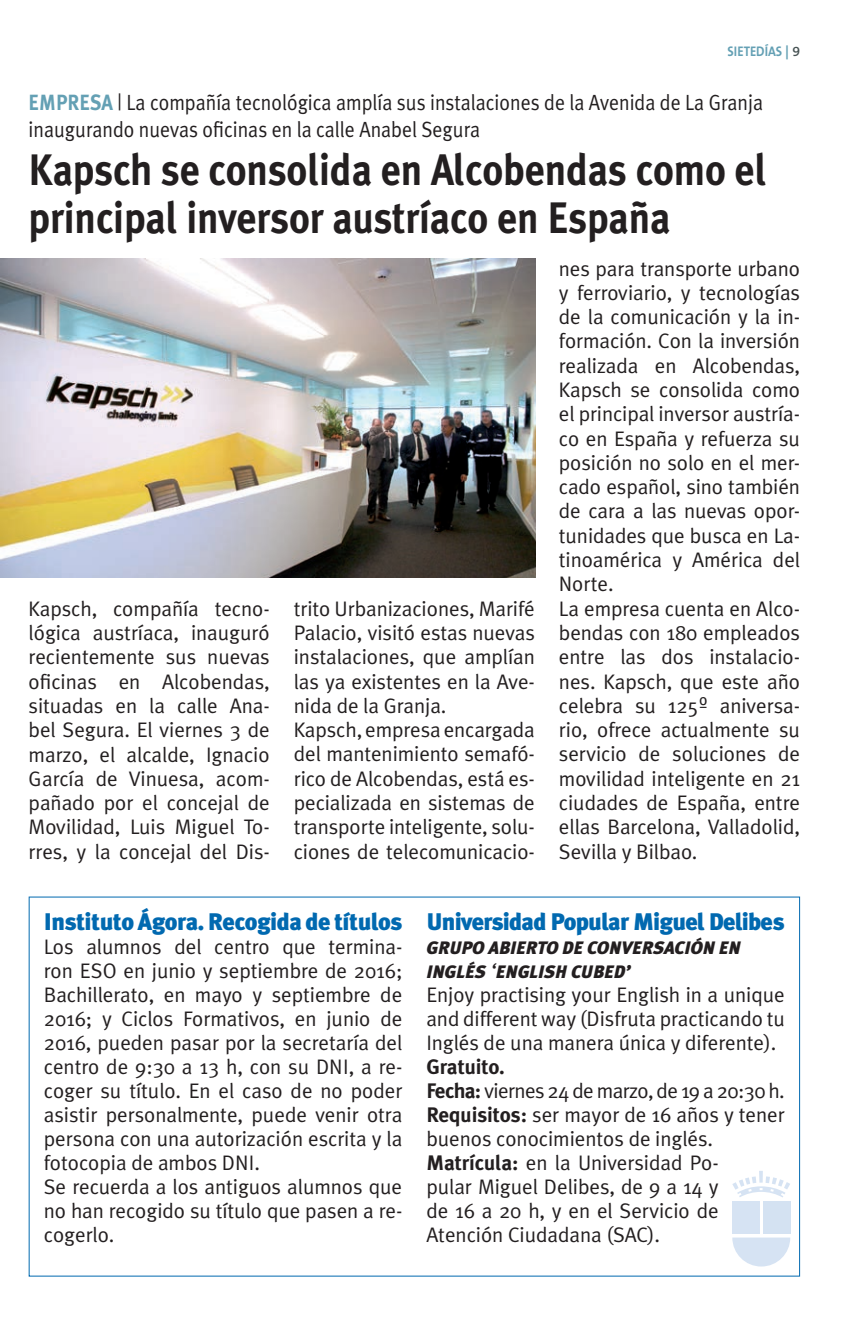
<style>
.page{position:relative;width:845px;height:1321px;background:#fff}
.page>*{position:absolute;margin:0;border:0;box-sizing:border-box;transform-origin:0 0}
.t1{font:700 44px/48px "Meta Plus";letter-spacing:-.005em;color:#231f20;scale:.9 1}
.t2{font:900 24px "Meta Plus";letter-spacing:-.025em;color:#0169b0}
.t3{font:22px/26.4px "Meta Plus Normal";color:#231f20;scale:.9 1}
.t4{font:21px/24.2px "Meta Plus Normal";letter-spacing:-.005em;color:#231f20}
.t5{font:700 21px "Meta Plus";letter-spacing:-.005em;color:#231f20}
.t6{font:italic 900 18px/24px "Meta Plus";letter-spacing:-.005em;color:#231f20}
.t7{font:700 14px "The Sans B7";color:#64a0b4;scale:.9 1}
.s1{font-family:"The Sans B6";font-weight:600;color:#475354}
.s2{font-family:"Meta Plus";font-weight:700;color:#64a0b4}
.s3{font-family:"Meta Plus Normal";font-weight:400;font-size:21px}
.s4{font-family:"Meta Plus";font-weight:700}
</style>
<div class="page">
<img style="left:0;top:258px;width:535px;height:319px">
<svg style="left:29px;top:896px;width:771px;height:380px"></svg>
<div style="left:732px;top:1201px;width:27px;height:32px;background:#d6e3f3"></div>
<svg style="left:732px;top:1170px;width:58px;height:27px"></svg>
<svg style="left:732px;top:1237px;width:58px;height:29px"></svg>
<div style="left:763px;top:1201px;width:27px;height:32px;background:#d4e2f2"></div>
<p class="t7" style="left:727px;top:44px;width:82px">SIETEDÍAS | <span class="s1">9</span></p>
<p class="t3" style="left:29px;top:89px;width:817px"><span class="s2">EMPRESA</span> | La compañía tecnológica amplía sus instalaciones de la Avenida de La Granja inaugurando nuevas oficinas en la calle Anabel Segura</p>
<h1 class="t1" style="left:29px;top:145px;width:821px">Kapsch se consolida en Alcobendas como el principal inversor austríaco en España</h1>
<p class="t4" style="left:29px;top:596px;width:243px;text-align:justify">Kapsch, compañía tecno&shy;lógica austríaca, inauguró recientemente sus nuevas oficinas en Alcobendas, situadas en la calle Ana&shy;bel Segura. El viernes 3 de marzo, el alcalde, Ignacio García de Vinuesa, acom&shy;pañado por el concejal de Movilidad, Luis Miguel To&shy;rres, y la concejal del Dis-</p>
<p class="t4" style="left:294px;top:596px;width:243px">trito Urbanizaciones, Marifé<br>Palacio, visitó estas nuevas instalaciones, que amplían las ya existentes en la Ave&shy;nida de la Granja.<br>Kapsch, empresa encargada del mantenimiento semafó&shy;rico de Alcobendas, está es&shy;pecializada en sistemas de transporte inteligente, solu&shy;ciones de telecomunicacio-</p>
<p class="t4" style="left:559px;top:256px;width:243px">nes para transporte urbano y ferroviario, y tecnologías de la comunicación y la in&shy;formación. Con la inversión realizada en Alcobendas,<br>Kapsch se consolida como el principal inversor austría&shy;co en España y refuerza su posición no solo en el mer&shy;cado español, sino también de cara a las nuevas opor&shy;tunidades que busca en La&shy;tinoamérica y América del<br>Norte.<br>La empresa cuenta en Alco&shy;bendas con 180 empleados entre las dos instalacio&shy;nes. Kapsch, que este año celebra su 125º aniversa&shy;rio, ofrece actualmente su servicio de soluciones de movilidad inteligente en 21 ciudades de España, entre ellas Barcelona, Valladolid,<br>Sevilla y Bilbao.</p>
<p class="t2" style="left:44px;top:907px;width:360px">Instituto Ágora. Recogida de títulos</p>
<p class="t4" style="left:44px;top:934px;width:360px">Los alumnos del centro que termina&shy;ron ESO en junio y septiembre de 2016; Bachillerato, en mayo y septiembre de 2016; y Ciclos Formativos, en junio de 2016, pueden pasar por la secretaría del centro de 9:30 a 13 h, con su DNI, a re&shy;coger su título. En el caso de no poder asistir personalmente, puede venir otra persona con una autorización escrita y la fotocopia de ambos DNI.<br>Se recuerda a los antiguos alumnos que no han recogido su título que pasen a re&shy;cogerlo.</p>
<p class="t2" style="left:426px;top:907px;width:359px">Universidad Popular Miguel Delibes</p>
<p class="t6" style="left:426px;top:935px;width:316px">GRUPO ABIERTO DE CONVERSACIÓN EN<br>INGLÉS <span class="s3">‘</span>ENGLISH CUBED’</p>
<p class="t4" style="left:426px;top:982px;width:360px;text-align:justify">Enjoy practising your English in a unique and different way (Disfruta practicando tu Inglés de una manera única y diferente).</p>
<p class="t5" style="left:426px;top:1054px;width:80px">Gratuito.</p>
<p class="t4" style="left:426px;top:1078px;width:360px"><span class="s4">Fecha:</span> viernes 24 de marzo, de 19 a 20:30 h.<br><span class="s4">Requisitos:</span> ser mayor de 16 años y tener buenos conocimientos de inglés.<br><span class="s4">Matrícula:</span> en la Universidad Po-<br>pular Miguel Delibes, de 9 a 14 y<br>de 16 a 20 h, y en el Servicio de Atención Ciudadana (SAC).</p>
</div>
